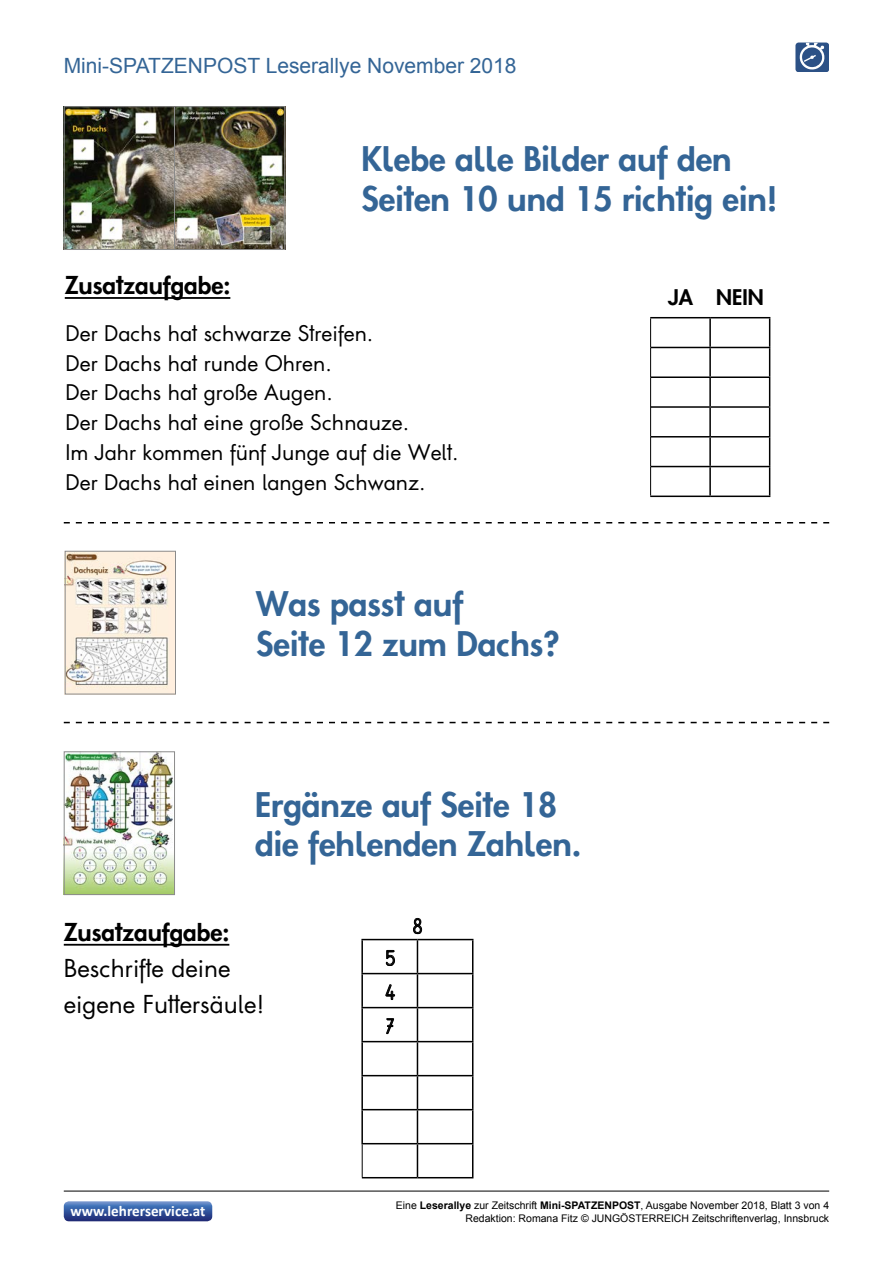
<style>
.page{position:relative;width:893px;height:1263px;background:#fff}
.page>*{position:absolute;margin:0;border:0;box-sizing:border-box;transform-origin:0 0}
.t1{font:700 33px/39.6px "Fibelschrift";color:#346596}
.t2{font:500 24px/36px "Fibelschrift";color:#000}
.t3{font:700 24px "Fibelschrift";color:#000}
.t4{font:500 21px/29.7px "Fibelschrift";color:#000}
.t5{font:21px "Arial";color:#346596}
.t6{font:700 21px "Fibelschrift";color:#000}
.t7{font:21px/34px "Schuschri 95 0";color:#000;text-align:justify}
.t8{font:700 15.15px "Calibri";color:#fff}
.t9{font:10.5px/12.6px "Arial";color:#000;text-align:right}
.s1{font-weight:700}
</style>
<div class="page">
<hr style="left:64px;top:1191px;width:765px;height:1px;background:#000">
<svg style="left:64px;top:1201px;width:148px;height:20px;background:#3c5ca1"></svg>
<svg style="left:795px;top:43px;width:34px;height:29px"></svg>
<hr style="left:650px;top:317px;width:60px;height:1px;background:#000">
<hr style="left:710px;top:317px;width:60px;height:1px;background:#000">
<hr style="left:709px;top:318px;width:2px;height:29px;background:#000">
<hr style="left:651px;top:347px;width:59px;height:1px;background:#000">
<hr style="left:710px;top:347px;width:60px;height:1px;background:#000">
<hr style="left:709px;top:348px;width:2px;height:28px;background:#000">
<hr style="left:651px;top:376px;width:59px;height:2px;background:#000">
<hr style="left:710px;top:376px;width:60px;height:2px;background:#000">
<hr style="left:709px;top:378px;width:2px;height:28px;background:#000">
<hr style="left:651px;top:406px;width:59px;height:2px;background:#000">
<hr style="left:710px;top:406px;width:60px;height:2px;background:#000">
<hr style="left:709px;top:408px;width:2px;height:28px;background:#000">
<hr style="left:651px;top:436px;width:59px;height:1px;background:#000">
<hr style="left:710px;top:436px;width:60px;height:1px;background:#000">
<hr style="left:709px;top:437px;width:2px;height:29px;background:#000">
<hr style="left:651px;top:466px;width:59px;height:1px;background:#000">
<hr style="left:710px;top:466px;width:60px;height:1px;background:#000">
<hr style="left:709px;top:467px;width:2px;height:29px;background:#000">
<svg style="left:769px;top:318px;width:1px;height:178px"></svg>
<hr style="left:650px;top:496px;width:60px;height:1px;background:#000">
<hr style="left:710px;top:496px;width:60px;height:1px;background:#000">
<svg style="left:650px;top:318px;width:1px;height:29px"></svg>
<hr style="left:650px;top:347px;width:1px;height:30px;background:#000">
<hr style="left:650px;top:377px;width:1px;height:30px;background:#000">
<hr style="left:650px;top:407px;width:1px;height:30px;background:#000">
<svg style="left:650px;top:437px;width:1px;height:29px"></svg>
<hr style="left:650px;top:466px;width:1px;height:30px;background:#000">
<img style="left:66px;top:753px;width:107px;height:140px">
<div style="left:64px;top:751px;width:111px;height:144px;border:1px solid #8b8b8b"></div>
<hr style="left:64px;top:944px;width:165px;height:2px;background:#000">
<hr style="left:65px;top:297px;width:165px;height:2px;background:#000">
<svg style="left:64px;top:722px;width:765px;height:1px"></svg>
<svg style="left:64px;top:522px;width:765px;height:1px"></svg>
<img style="left:67px;top:553px;width:107px;height:139px">
<div style="left:65px;top:551px;width:111px;height:143px;border:1px solid #8b8b8b"></div>
<img style="left:66px;top:108px;width:217px;height:140px">
<div style="left:64px;top:106px;width:111px;height:144px;border:1px solid #8b8b8b"></div>
<div style="left:174px;top:106px;width:111px;height:144px;border:1px solid #8b8b8b"></div>
<hr style="left:417px;top:939px;width:56px;height:1px;background:#000">
<hr style="left:472px;top:940px;width:1px;height:33px;background:#000">
<hr style="left:361px;top:973px;width:56px;height:1px;background:#000">
<hr style="left:417px;top:973px;width:56px;height:1px;background:#000">
<hr style="left:472px;top:974px;width:1px;height:33px;background:#000">
<hr style="left:361px;top:1007px;width:56px;height:1px;background:#000">
<hr style="left:417px;top:1007px;width:56px;height:1px;background:#000">
<hr style="left:472px;top:1008px;width:1px;height:33px;background:#000">
<hr style="left:361px;top:1041px;width:56px;height:1px;background:#000">
<hr style="left:417px;top:1041px;width:56px;height:1px;background:#000">
<hr style="left:472px;top:1042px;width:1px;height:33px;background:#000">
<hr style="left:361px;top:1075px;width:56px;height:1px;background:#000">
<hr style="left:417px;top:1075px;width:56px;height:1px;background:#000">
<hr style="left:472px;top:1076px;width:1px;height:33px;background:#000">
<hr style="left:361px;top:1109px;width:56px;height:1px;background:#000">
<hr style="left:417px;top:1109px;width:56px;height:1px;background:#000">
<hr style="left:472px;top:1110px;width:1px;height:33px;background:#000">
<hr style="left:417px;top:1143px;width:56px;height:1px;background:#000">
<hr style="left:417px;top:1144px;width:1px;height:33px;background:#000">
<hr style="left:472px;top:1144px;width:1px;height:33px;background:#000">
<hr style="left:362px;top:1177px;width:55px;height:1px;background:#000">
<hr style="left:417px;top:1177px;width:56px;height:1px;background:#000">
<hr style="left:362px;top:1144px;width:1px;height:33px;background:#000">
<hr style="left:361px;top:939px;width:56px;height:1px;background:#000">
<hr style="left:361px;top:940px;width:2px;height:33px;background:#000">
<hr style="left:417px;top:940px;width:1px;height:33px;background:#000">
<hr style="left:361px;top:974px;width:2px;height:33px;background:#000">
<hr style="left:417px;top:974px;width:1px;height:33px;background:#000">
<hr style="left:361px;top:1008px;width:2px;height:33px;background:#000">
<hr style="left:417px;top:1008px;width:1px;height:33px;background:#000">
<hr style="left:361px;top:1042px;width:2px;height:33px;background:#000">
<hr style="left:417px;top:1042px;width:1px;height:33px;background:#000">
<hr style="left:361px;top:1076px;width:2px;height:33px;background:#000">
<hr style="left:417px;top:1076px;width:1px;height:33px;background:#000">
<hr style="left:361px;top:1110px;width:2px;height:33px;background:#000">
<hr style="left:417px;top:1110px;width:1px;height:33px;background:#000">
<hr style="left:361px;top:1143px;width:56px;height:1px;background:#000">
<svg style="left:413px;top:918px;width:9px;height:16px"></svg>
<svg style="left:386px;top:950px;width:9px;height:16px"></svg>
<svg style="left:386px;top:984px;width:9px;height:16px"></svg>
<svg style="left:386px;top:1018px;width:8px;height:16px"></svg>
<p class="t5" style="left:64px;top:52px;width:454px">Mini-SPATZENPOST Leserallye November 2018</p>
<p class="t3" style="left:65px;top:269px;width:167px">Zusatzaufgabe:</p>
<h1 class="t1" style="left:361px;top:139px;width:418px">Klebe alle Bilder auf den<br>Seiten 10 und 15 richtig ein!</h1>
<p class="t6" style="left:668px;top:283px;width:98px">JA NEIN</p>
<p class="t4" style="left:66px;top:318px;width:395px">Der Dachs hat schwarze Streifen.<br>Der Dachs hat runde Ohren.<br>Der Dachs hat große Augen.<br>Der Dachs hat eine große Schnauze.<br>Im Jahr kommen fünf Junge auf die Welt.<br>Der Dachs hat einen langen Schwanz.</p>
<h1 class="t1" style="left:256px;top:583px;width:305px">Was passt auf<br>Seite 12 zum Dachs?</h1>
<h1 class="t1" style="left:255px;top:784px;width:328px">Ergänze auf Seite 18 die fehlenden Zahlen.</h1>
<p class="t3" style="left:64px;top:916px;width:167px">Zusatzaufgabe:</p>
<p class="t2" style="left:64px;top:950px;width:202px">Beschrifte deine eigene Futtersäule!</p>
<p class="t8" style="left:70px;top:1201px;width:137px">www.lehrerservice.at</p>
<p class="t7" style="left:384px;top:943px;width:13px">5<br>4<br>7</p>
<p class="t7" style="left:412px;top:911px;width:13px">8</p>
<p class="t9" style="left:396px;top:1199px;width:435px">Eine <span class="s1">Leserallye</span> zur Zeitschrift <span class="s1">Mini-SPATZENPOST</span>, Ausgabe November 2018, Blatt 3 von 4<br>Redaktion: Romana Fitz © JUNGÖSTERREICH Zeitschriftenverlag, Innsbruck</p>
</div>
